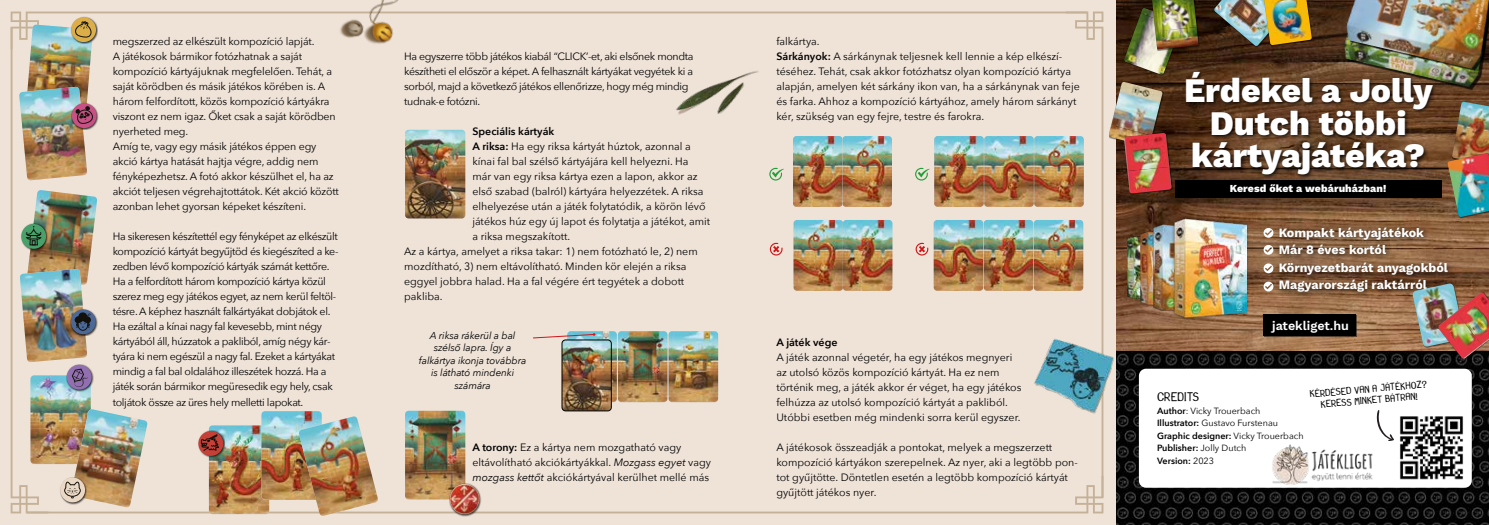
<style>
.page{position:relative;width:1489px;height:525px;background:#fff}
.page>*{position:absolute;margin:0;border:0;box-sizing:border-box;transform-origin:0 0}
.t1{font:800 33.75px/32.5px "Work Sans";color:#fff;text-align:center}
.t2{font:700 12.5px/17.5px "Work Sans";color:#fff}
.t3{font:600 12.5px "Work Sans";color:#fff}
.t4{font:12.5px "Juan Mikes";color:#000}
.t5{font:10.62px/15px "Avenir Next";letter-spacing:-.015em;color:#000}
.t6{font:600 10.62px "Avenir Next";color:#000}
.t7{font:800 10.5px "Work Sans";letter-spacing:.01em;color:#fff}
.t8{font:italic 10px/12.5px "Avenir Next";letter-spacing:-.01em;color:#000;text-align:center}
.t9{font:10px/11.2px "Juan Mikes";color:#000;text-align:center}
.t10{font:9px/12.5px "Avenir Next";color:#000}
.s1{font-weight:600}
.s2{font-style:italic}
</style>
<div class="page">
<div style="left:0;top:0;width:1184px;height:524px;background:#efe3d8"></div>
<svg style="left:11px;top:12px;width:1054px;height:4px"></svg>
<svg style="left:148px;top:475px;width:955px;height:38px"></svg>
<svg style="left:1065px;top:12px;width:38px;height:485px"></svg>
<img style="left:311px;top:0;width:124px;height:130px">
<img style="left:1034px;top:333px;width:80px;height:83px">
<img style="left:676px;top:71px;width:83px;height:44px">
<img style="left:209px;top:425px;width:60px;height:89px">
<img style="left:405px;top:130px;width:60px;height:88px">
<img style="left:405px;top:410px;width:60px;height:89px">
<img style="left:793px;top:136px;width:98px;height:71px">
<img style="left:934px;top:136px;width:149px;height:71px">
<img style="left:793px;top:220px;width:99px;height:71px">
<img style="left:933px;top:220px;width:150px;height:71px">
<img style="left:842px;top:136px;width:49px;height:71px;border-radius:4px">
<img style="left:984px;top:136px;width:49px;height:71px;border-radius:4px">
<img style="left:1034px;top:136px;width:49px;height:71px;border-radius:4px">
<img style="left:842px;top:220px;width:50px;height:71px;border-radius:4px">
<img style="left:983px;top:220px;width:50px;height:71px;border-radius:4px">
<img style="left:1033px;top:220px;width:50px;height:71px;border-radius:4px">
<img style="left:261px;top:411px;width:61px;height:88px">
<img style="left:298px;top:416px;width:80px;height:100px">
<img style="left:11px;top:16px;width:137px;height:497px">
<div style="left:197px;top:430px;width:28px;height:28px;background:#000;opacity:.75"></div>
<div style="left:198px;top:431px;width:25px;height:24px;background:#c74037;border-radius:50%"></div>
<svg style="left:201px;top:434px;width:18px;height:17px"></svg>
<img style="left:567px;top:331px;width:151px;height:71px">
<img style="left:562px;top:340px;width:49px;height:70px">
<div style="left:562px;top:339px;width:49px;height:72px;border:1px solid #000;border-radius:4px"></div>
<img style="left:618px;top:331px;width:49px;height:71px;border-radius:4px">
<img style="left:668px;top:331px;width:50px;height:71px;border-radius:4px">
<svg style="left:533px;top:333px;width:62px;height:5px"></svg>
<div style="left:449px;top:482px;width:33px;height:34px;background:#000;opacity:.75"></div>
<img style="left:450px;top:483px;width:29px;height:31px">
<svg style="left:769px;top:168px;width:15px;height:12px"></svg>
<svg style="left:915px;top:168px;width:14px;height:12px"></svg>
<svg style="left:769px;top:243px;width:13px;height:12px"></svg>
<svg style="left:915px;top:243px;width:13px;height:12px"></svg>
<img style="left:1116px;top:350px;width:372px;height:174px">
<img style="left:1116px;top:0;width:372px;height:350px">
<div style="left:1138px;top:368px;width:333px;height:119px;background:#fff;border-radius:7px"></div>
<img style="left:1399px;top:416px;width:65px;height:64px">
<svg style="left:1376px;top:410px;width:17px;height:31px"></svg>
<div style="left:1183px;top:70px;width:254px;height:109px;background:#000;opacity:.75"></div>
<div style="left:1174px;top:180px;width:267px;height:17px;background:#000"></div>
<img style="left:1340px;top:0;width:148px;height:89px">
<img style="left:1342px;top:0;width:146px;height:70px">
<div style="left:1108px;top:82px;width:55px;height:66px;background:#000;opacity:.5"></div>
<img style="left:1111px;top:82px;width:51px;height:51px">
<img style="left:1108px;top:125px;width:43px;height:21px">
<div style="left:1124px;top:133px;width:48px;height:61px;background:#000;opacity:.5"></div>
<img style="left:1123px;top:133px;width:46px;height:38px">
<img style="left:1127px;top:167px;width:44px;height:26px">
<div style="left:1123px;top:8px;width:59px;height:68px;background:#000;opacity:.5"></div>
<img style="left:1123px;top:13px;width:57px;height:62px">
<img style="left:1140px;top:8px;width:11px;height:20px">
<div style="left:1151px;top:0;width:48px;height:51px;background:#000;opacity:.5"></div>
<img style="left:1151px;top:0;width:45px;height:31px">
<img style="left:1155px;top:27px;width:43px;height:22px">
<div style="left:1214px;top:0;width:69px;height:47px;background:#000;opacity:.5"></div>
<img style="left:1451px;top:102px;width:37px;height:51px">
<div style="left:1262px;top:0;width:50px;height:46px;background:#000;opacity:.5"></div>
<img style="left:1213px;top:0;width:98px;height:46px">
<div style="left:1126px;top:236px;width:47px;height:63px;background:#000;opacity:.5"></div>
<img style="left:1127px;top:236px;width:12px;height:63px">
<div style="left:1139px;top:230px;width:54px;height:74px;background:#000;opacity:.5"></div>
<img style="left:1140px;top:231px;width:12px;height:73px">
<img style="left:1153px;top:225px;width:17px;height:86px">
<div style="left:1170px;top:215px;width:79px;height:105px;background:#000;opacity:.5"></div>
<img style="left:1173px;top:218px;width:73px;height:99px">
<div style="left:1274px;top:222px;width:180px;height:77px;background:#000;opacity:.75"></div>
<svg style="left:1263px;top:228px;width:10px;height:10px"></svg>
<svg style="left:1263px;top:263px;width:10px;height:10px"></svg>
<svg style="left:1263px;top:245px;width:10px;height:9px"></svg>
<svg style="left:1263px;top:281px;width:10px;height:10px"></svg>
<img style="left:1447px;top:153px;width:41px;height:64px">
<img style="left:1411px;top:283px;width:53px;height:63px">
<div style="left:1263px;top:315px;width:93px;height:21px;background:#000"></div>
<div style="left:1263px;top:314px;width:92px;height:22px;background:#000"></div>
<div style="left:1438px;top:292px;width:50px;height:68px;background:#000;opacity:.5"></div>
<img style="left:1455px;top:292px;width:33px;height:53px">
<img style="left:1437px;top:312px;width:44px;height:47px">
<img style="left:1272px;top:441px;width:149px;height:44px">
<p class="t5" style="left:113px;top:33px;width:228px">megszerzed az elkészült kompozíció lapját.<br>A játékosok bármikor fotózhatnak a saját kompozíció kártyájuknak megfelelően. Tehát, a saját körödben és másik játékos körében is. A három felfordított, közös kompozíció kártyákra viszont ez nem igaz. Őket csak a saját körödben nyerheted meg.<br>Amíg te, vagy egy másik játékos éppen egy akció kártya hatását hajtja végre, addig nem fényképezhetsz. A fotó akkor készülhet el, ha az akciót teljesen végrehajtottátok. Két akció között azonban lehet gyorsan képeket készíteni.</p>
<p class="t5" style="left:113px;top:228px;width:227px">Ha sikeresen készítettél egy fényképet az elkészült kompozíció kártyát begyűjtöd és kiegészíted a ke&shy;zedben lévő kompozíció kártyák számát kettőre.<br>Ha a felfordított három kompozíció kártya közül szerez meg egy játékos egyet, az nem kerül feltöl&shy;tésre. A képhez használt falkártyákat dobjátok el.<br>Ha ezáltal a kínai nagy fal kevesebb, mint négy kártyából áll, húzzatok a pakliból, amíg négy kár&shy;tyára ki nem egészül a nagy fal. Ezeket a kártyákat mindig a fal bal oldalához illeszétek hozzá. Ha a játék során bármikor megüresedik egy hely, csak toljátok össze az üres hely melletti lapokat.</p>
<p class="t5" style="left:404px;top:48px;width:291px">Ha egyszerre több játékos kiabál “CLICK’-et, aki elsőnek mondta készítheti el először a képet. A felhasznált kártyákat vegyétek ki a sorból, majd a következő játékos ellenőrizze, hogy még mindig tudnak-e fotózni.</p>
<p class="t6" style="left:472px;top:122px;width:83px">Speciális kártyák</p>
<p class="t5" style="left:472px;top:138px;width:220px"><span class="s1">A riksa:</span> Ha egy riksa kártyát húztok, azonnal a</p>
<p class="t5" style="left:472px;top:153px;width:217px">kínai fal bal szélső kártyájára kell helyezni. Ha</p>
<p class="t5" style="left:472px;top:168px;width:226px">már van egy riksa kártya ezen a lapon, akkor az</p>
<p class="t5" style="left:472px;top:183px;width:233px">első szabad (balról) kártyára helyezzétek. A riksa</p>
<p class="t5" style="left:472px;top:198px;width:234px">elhelyezése után a játék folytatódik, a körön lévő</p>
<p class="t5" style="left:472px;top:213px;width:239px">játékos húz egy új lapot és folytatja a játékot, amit</p>
<p class="t5" style="left:472px;top:228px;width:99px">a riksa megszakított.</p>
<p class="t5" style="left:404px;top:243px;width:295px">Az a kártya, amelyet a riksa takar: 1) nem fotózható le, 2) nem</p>
<p class="t5" style="left:404px;top:258px;width:284px">mozdítható, 3) nem eltávolítható. Minden kör elején a riksa</p>
<p class="t5" style="left:404px;top:273px;width:281px">eggyel jobbra halad. Ha a fal végére ért tegyétek a dobott</p>
<p class="t5" style="left:404px;top:288px;width:40px">pakliba.</p>
<p class="t8" style="left:419px;top:328px;width:109px">A riksa rákerül a bal szélső lapra. Így a falkártya ikonja továbbra is látható mindenki számára</p>
<p class="t5" style="left:472px;top:438px;width:240px"><span class="s1">A torony:</span> Ez a kártya nem mozgatható vagy eltávolítható akciókártyákkal. <span class="s2">Mozgass egyet</span> vagy <span class="s2">mozgass kettőt</span> akciókártyával kerülhet mellé más</p>
<p class="t5" style="left:776px;top:33px;width:305px">falkártya.<br><span class="s1">Sárkányok:</span> A sárkánynak teljesnek kell lennie a kép elkészí&shy;téséhez. Tehát, csak akkor fotózhatsz olyan kompozíció kártya alapján, amelyen két sárkány ikon van, ha a sárkánynak van feje és farka. Ahhoz a kompozíció kártyához, amely három sárkányt kér, szükség van egy fejre, testre és farokra.</p>
<p class="t6" style="left:776px;top:332px;width:63px">A játék vége</p>
<p class="t5" style="left:776px;top:348px;width:246px">A játék azonnal végetér, ha egy játékos megnyeri az utolsó közös kompozíció kártyát. Ha ez nem történik meg, a játék akkor ér véget, ha egy játékos felhúzza az utolsó kompozíció kártyát a pakliból.<br>Utóbbi esetben még mindenki sorra kerül egyszer.</p>
<p class="t5" style="left:776px;top:438px;width:303px">A játékosok összeadják a pontokat, melyek a megszerzett kompozíció kártyákon szerepelnek. Az nyer, aki a legtöbb pon&shy;tot gyűjtötte. Döntetlen esetén a legtöbb kompozíció kártyát gyűjtött játékos nyer.</p>
<h1 class="t1" style="left:1183px;top:76px;width:250px">Érdekel a Jolly<br>Dutch többi kártyajátéka?</h1>
<p class="t7" style="left:1229px;top:182px;width:158px">Keresd őket a webáruházban!</p>
<p class="t2" style="left:1278px;top:224px;width:171px">Kompakt kártyajátékok<br>Már 8 éves kortól<br>Környezetbarát anyagokból<br>Magyarországi raktárról</p>
<p class="t3" style="left:1272px;top:318px;width:78px">jatekliget.hu</p>
<p class="t9" style="left:1309px;top:388px;width:119px;rotate:-5deg">KÉRDÉSED VAN A JÁTÉKHOZ?<br>KERESS MINKET BÁTRAN!</p>
<p class="t4" style="left:1156px;top:389px;width:44px">CREDITS</p>
<p class="t10" style="left:1156px;top:403px;width:148px"><span class="s1">Author</span>: Vicky Trouerbach<br><span class="s1">Illustrator:</span> Gustavo Furstenau<br><span class="s1">Graphic designer:</span> Vicky Trouerbach<br><span class="s1">Publisher:</span> Jolly Dutch<br><span class="s1">Version:</span> 2023</p>
</div>
